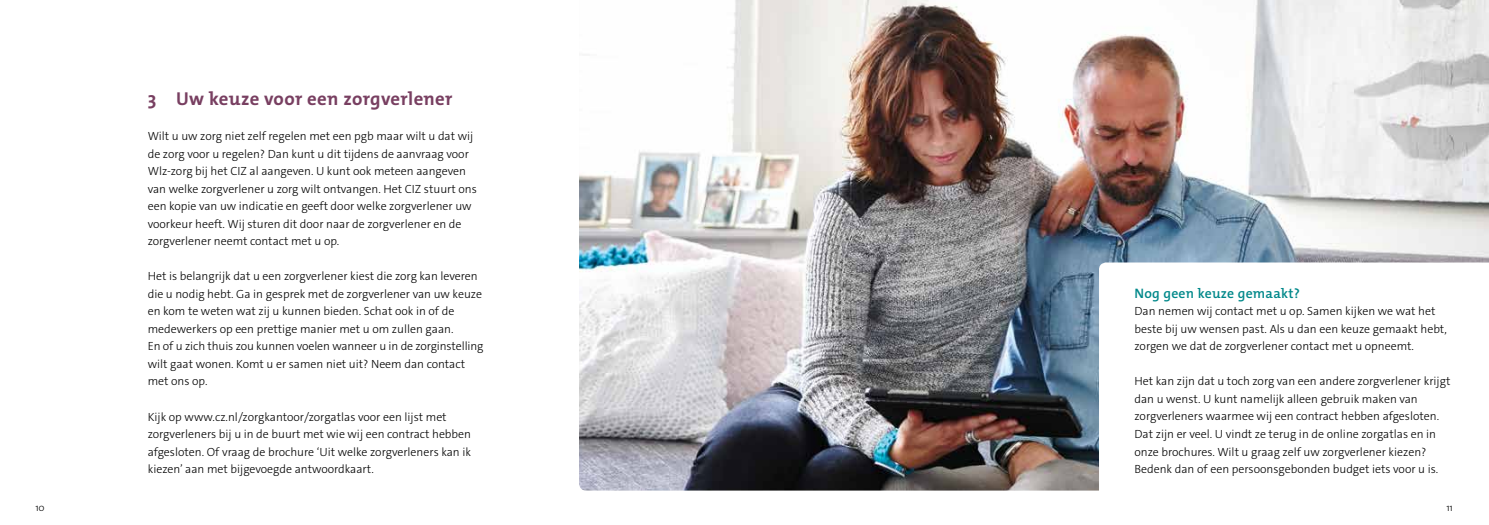
<style>
.page{position:relative;width:1489px;height:525px;background:#fff}
.page>*{position:absolute;margin:0;border:0;box-sizing:border-box;transform-origin:0 0}
.t1{font:700 18.75px "The Mix Os F";letter-spacing:.02em;color:#783f61}
.t2{font:600 13.75px "The Mix Os F";letter-spacing:.02em;color:#00888a}
.t3{font:300 11.88px/17.5px "The Sans C4 s";color:#000}
.t4{font:300 10px "The Mix Os F";color:#000}
</style>
<div class="page">
<img style="left:579px;top:0;width:909px;height:490px">
<svg style="left:1098px;top:262px;width:390px;height:229px"></svg>
<h1 class="t1" style="left:148px;top:87px;width:306px">3 Uw keuze voor een zorgverlener</h1>
<p class="t3" style="left:148px;top:127px;width:330px">Wilt u uw zorg niet zelf regelen met een pgb maar wilt u dat wij de zorg voor u regelen? Dan kunt u dit tijdens de aanvraag voor Wlz-zorg bij het CIZ al aangeven. U kunt ook meteen aangeven van welke zorgverlener u zorg wilt ontvangen. Het CIZ stuurt ons een kopie van uw indicatie en geeft door welke zorgverlener uw voorkeur heeft. Wij sturen dit door naar de zorgverlener en de zorgverlener neemt contact met u op.</p>
<p class="t3" style="left:148px;top:267px;width:337px">Het is belangrijk dat u een zorgverlener kiest die zorg kan leveren die u nodig hebt. Ga in gesprek met de zorgverlener van uw keuze en kom te weten wat zij u kunnen bieden. Schat ook in of de medewerkers op een prettige manier met u om zullen gaan.<br>En of u zich thuis zou kunnen voelen wanneer u in de zorginstelling wilt gaat wonen. Komt u er samen niet uit? Neem dan contact met ons op.</p>
<p class="t3" style="left:148px;top:407px;width:325px">Kijk op www.cz.nl/zorgkantoor/zorgatlas voor een lijst met zorgverleners bij u in de buurt met wie wij een contract hebben afgesloten. Of vraag de brochure ‘Uit welke zorgverleners kan ik kiezen’ aan met bijgevoegde antwoordkaart.</p>
<p class="t2" style="left:1134px;top:284px;width:167px">Nog geen keuze gemaakt?</p>
<p class="t3" style="left:1134px;top:302px;width:314px">Dan nemen wij contact met u op. Samen kijken we wat het beste bij uw wensen past. Als u dan een keuze gemaakt hebt, zorgen we dat de zorgverlener contact met u opneemt.</p>
<p class="t3" style="left:1134px;top:372px;width:317px">Het kan zijn dat u toch zorg van een andere zorgverlener krijgt dan u wenst. U kunt namelijk alleen gebruik maken van zorgverleners waarmee wij een contract hebben afgesloten.<br>Dat zijn er veel. U vindt ze terug in de online zorgatlas en in onze brochures. Wilt u graag zelf uw zorgverlener kiezen?<br>Bedenk dan of een persoonsgebonden budget iets voor u is.</p>
<p class="t4" style="left:35px;top:501px;width:11px">10</p>
<p class="t4" style="left:1446px;top:501px;width:8px">11</p>
</div>
